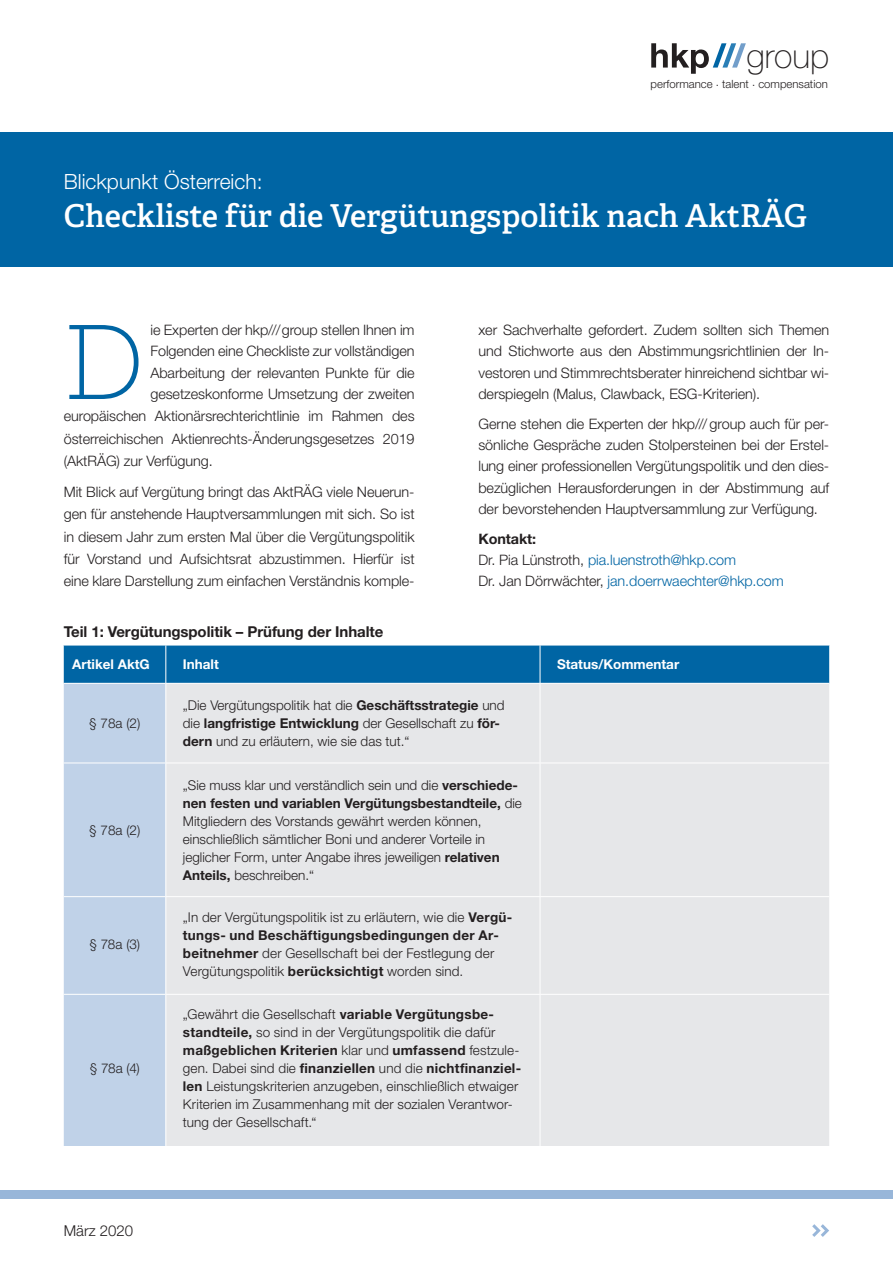
<style>
.page{position:relative;width:893px;height:1263px;background:#fff}
.page>*{position:absolute;margin:0;border:0;box-sizing:border-box;transform-origin:0 0}
.t1{font:105.75px "Museo Slab 100";color:#0065a4}
.t2{font:100 34.05px "Helvetica Neue LT Std";color:#231f20}
.t3{font:31.5px "Adelle PE Sb";color:#fff}
.t4{font:300 21px "Helvetica Neue LT Std";color:#fff}
.t5{font:700 15px "Helvetica Neue LT Std";letter-spacing:-.005em;color:#231f20}
.t6{font:300 15px "Helvetica Neue LT Std";color:#231f20}
.t7{font:300 14.4px/21.3px "Helvetica Neue LT Std";letter-spacing:-.005em;color:#231f20;text-align:justify}
.t8{font:300 14.4px/21.3px "Helvetica Neue LT Std";letter-spacing:-.005em;color:#0065a4}
.t9{font:300 13.5px/18px "Helvetica Neue LT Std";color:#231f20}
.t10{font:700 13.5px "Helvetica Neue LT Std";color:#fff}
.t11{font:300 11.4px "Helvetica Neue LT Std";color:#231f20}
.s1{font-weight:700;color:#231f20}
.s2{color:#231f20}
.s3{font-weight:700}
</style>
<div class="page">
<div style="left:0;top:132px;width:893px;height:135px;background:#0065a4"></div>
<svg style="left:651px;top:43px;width:95px;height:31px"></svg>
<div style="left:0;top:1191px;width:893px;height:8px;background:#98b6d9"></div>
<svg style="left:812px;top:1224px;width:17px;height:13px"></svg>
<div style="left:64px;top:646px;width:765px;height:37px;background:#0065a4"></div>
<div style="left:64px;top:684px;width:102px;height:462px;background:#c0d2e8"></div>
<div style="left:167px;top:684px;width:662px;height:462px;background:#e6e7e9"></div>
<hr style="left:166px;top:645px;width:1px;height:38px;background:#fff">
<hr style="left:540px;top:645px;width:1px;height:38px;background:#fff">
<hr style="left:540px;top:683px;width:1px;height:80px;background:#fff">
<hr style="left:166px;top:763px;width:374px;height:1px;background:#fff">
<hr style="left:540px;top:763px;width:289px;height:1px;background:#fff">
<hr style="left:540px;top:763px;width:1px;height:133px;background:#fff">
<hr style="left:64px;top:896px;width:102px;height:1px;background:#fff">
<hr style="left:166px;top:896px;width:374px;height:1px;background:#fff">
<hr style="left:540px;top:896px;width:289px;height:1px;background:#fff">
<hr style="left:540px;top:897px;width:1px;height:97px;background:#fff">
<hr style="left:64px;top:994px;width:102px;height:1px;background:#fff">
<hr style="left:166px;top:994px;width:374px;height:1px;background:#fff">
<hr style="left:540px;top:994px;width:289px;height:1px;background:#fff">
<hr style="left:540px;top:994px;width:1px;height:152px;background:#fff">
<hr style="left:64px;top:763px;width:102px;height:1px;background:#fff">
<h2 class="t2" style="left:747px;top:36px;width:84px">group</h2>
<p class="t11" style="left:651px;top:77px;width:179px">performance . talent . compensation</p>
<h3 class="t4" style="left:64px;top:169px;width:200px">Blickpunkt Österreich:</h3>
<h3 class="t3" style="left:64px;top:193px;width:745px">Checkliste für die Vergütungspolitik nach AktRÄG</h3>
<h1 class="t1" style="left:64px;top:306px;width:83px">D</h1>
<p class="t7" style="left:150px;top:319px;width:266px">ie Experten der hkp/// group stellen Ihnen im</p>
<p class="t7" style="left:150px;top:340px;width:266px">Folgenden eine Checkliste zur vollständigen</p>
<p class="t7" style="left:150px;top:362px;width:266px">Abarbeitung der relevanten Punkte für die</p>
<p class="t7" style="left:150px;top:383px;width:266px">gesetzeskonforme Umsetzung der zweiten</p>
<p class="t7" style="left:64px;top:405px;width:352px">europäischen Aktionärsrechterichtlinie im Rahmen des</p>
<p class="t7" style="left:64px;top:428px;width:352px">österreichischen Aktienrechts-Änderungsgesetzes 2019</p>
<p class="t7" style="left:64px;top:450px;width:150px">(AktRÄG) zur Verfügung.</p>
<p class="t7" style="left:64px;top:480px;width:352px;line-height:22.4px">Mit Blick auf Vergütung bringt das AktRÄG viele Neuerun&shy;gen für anstehende Hauptversammlungen mit sich. So ist in diesem Jahr zum ersten Mal über die Vergütungspolitik für Vorstand und Aufsichtsrat abzustimmen. Hierfür ist eine klare Darstellung zum einfachen Verständnis komple-</p>
<p class="t7" style="left:478px;top:319px;width:352px">xer Sachverhalte gefordert. Zudem sollten sich Themen und Stichworte aus den Abstimmungsrichtlinien der In&shy;vestoren und Stimmrechtsberater hinreichend sichtbar wi&shy;derspiegeln (Malus, Clawback, ESG-Kriterien).</p>
<p class="t7" style="left:478px;top:413px;width:352px">Gerne stehen die Experten der hkp/// group auch für per&shy;sönliche Gespräche zuden Stolpersteinen bei der Erstel&shy;lung einer professionellen Vergütungspolitik und den dies&shy;bezüglichen Herausforderungen in der Abstimmung auf der bevorstehenden Hauptversammlung zur Verfügung.</p>
<p class="t8" style="left:478px;top:528px;width:307px"><span class="s1">Kontakt:<br></span><span class="s2">Dr. Pia Lünstroth,</span> pia.luenstroth@hkp.com<br><span class="s2">Dr. Jan Dörrwächter,</span> jan.doerrwaechter@hkp.com</p>
<p class="t5" style="left:64px;top:622px;width:321px">Teil 1: Vergütungspolitik – Prüfung der Inhalte</p>
<p class="t10" style="left:72px;top:656px;width:79px">Artikel AktG</p>
<p class="t10" style="left:183px;top:656px;width:37px">Inhalt</p>
<p class="t10" style="left:557px;top:656px;width:124px">Status/Kommentar</p>
<p class="t9" style="left:89px;top:714px;width:53px">§ 78a (2)</p>
<p class="t9" style="left:89px;top:820px;width:53px">§ 78a (2)</p>
<p class="t9" style="left:89px;top:935px;width:52px">§ 78a (3)</p>
<p class="t9" style="left:90px;top:1059px;width:52px">§ 78a (4)</p>
<p class="t6" style="left:64px;top:1221px;width:71px">März 2020</p>
<p class="t9" style="left:183px;top:696px;width:323px">„Die Vergütungspolitik hat die <span class="s3">Geschäftsstrategie</span> und die <span class="s3">langfristige Entwicklung</span> der Gesellschaft zu <span class="s3">för&shy;dern</span> und zu erläutern, wie sie das tut.“</p>
<p class="t9" style="left:183px;top:775px;width:341px">„Sie muss klar und verständlich sein und die <span class="s3">verschiede&shy;nen festen und variablen Vergütungsbestandteile,</span> die Mitgliedern des Vorstands gewährt werden können, einschließlich sämtlicher Boni und anderer Vorteile in jeglicher Form, unter Angabe ihres jeweiligen <span class="s3">relativen Anteils,</span> beschreiben.“</p>
<p class="t9" style="left:183px;top:908px;width:331px">„In der Vergütungspolitik ist zu erläutern, wie die <span class="s3">Vergü&shy;tungs- und Beschäftigungsbedingungen der Ar&shy;beitnehmer</span> der Gesellschaft bei der Festlegung der Vergütungspolitik <span class="s3">berücksichtigt</span> worden sind.</p>
<p class="t9" style="left:183px;top:1005px;width:340px">„Gewährt die Gesellschaft <span class="s3">variable Vergütungsbe&shy;standteile,</span> so sind in der Vergütungspolitik die dafür <span class="s3">maßgeblichen Kriterien</span> klar und <span class="s3">umfassend</span> festzule&shy;gen. Dabei sind die <span class="s3">finanziellen</span> und die <span class="s3">nichtfinanziel&shy;len</span> Leistungskriterien anzugeben, einschließlich etwaiger Kriterien im Zusammenhang mit der sozialen Verantwor&shy;tung der Gesellschaft.“</p>
</div>
